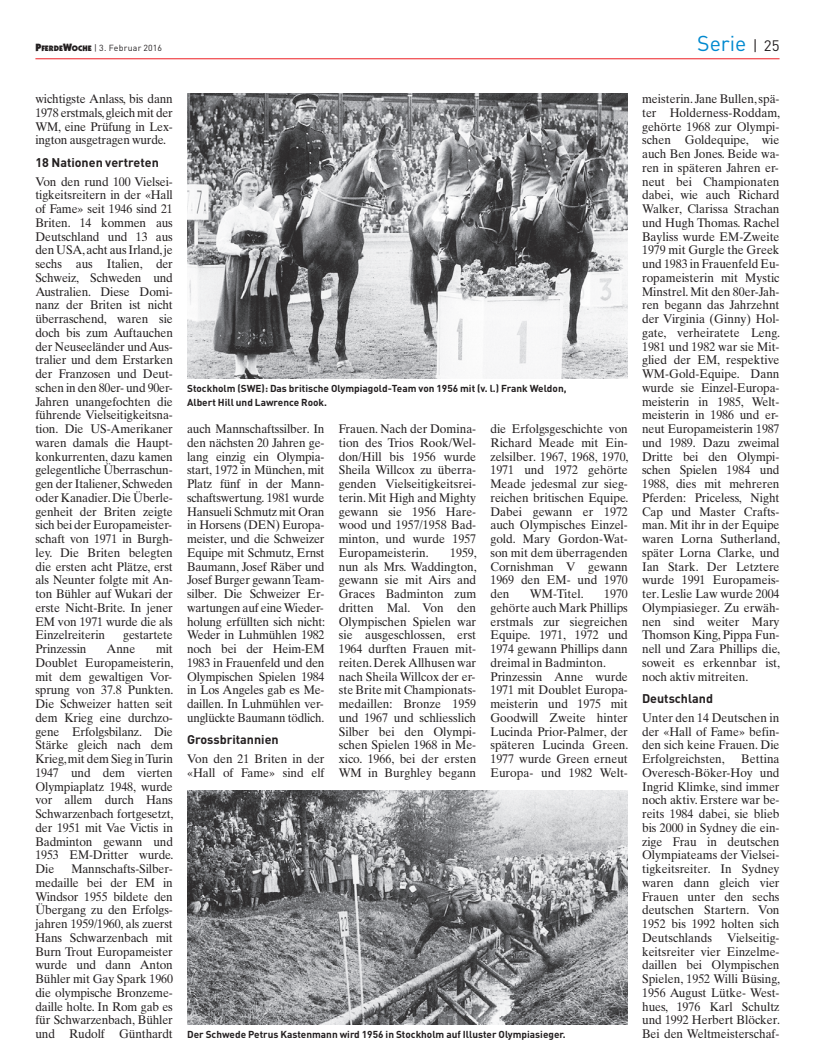
<style>
.page{position:relative;width:815px;height:1063px;background:#fff}
.page>*{position:absolute;margin:0;border:0;box-sizing:border-box;transform-origin:0 0}
.t1{font:21.25px "DIN";color:#0089cf}
.t2{font:12.5px/13.8px "Times Ten";color:#231f20;text-align:justify;scale:.95 1}
.t3{font:700 12.5px "DIN";color:#231f20}
.t4{font:700 10px/13.8px "DIN";color:#231f20}
.t5{font:8.75px "DIN";letter-spacing:.025em;color:#231f20}
.s1{font-family:"Itc Kabel";font-weight:900;font-size:10.62px}
.s2{font-family:"Itc Kabel";font-weight:900;font-size:8px}
.s3{font-size:15px;color:#231f20}
</style>
<div class="page">
<hr style="left:35px;top:58px;width:745px;height:1px;background:#ee1d23">
<img style="left:187px;top:93px;width:441px;height:285px">
<img style="left:187px;top:791px;width:441px;height:233px">
<p class="t5" style="left:35px;top:43px;width:128px"><span class="s1">P</span><span class="s2">FERDE</span><span class="s1">W</span><span class="s2">OCHE</span> | 3. Februar 2016</p>
<h1 class="t1" style="left:697px;top:30px;width:84px">Serie <span class="s3">| 25</span></h1>
<p class="t2" style="left:35px;top:92px;width:146px">wichtigste Anlass, bis dann 1978 erstmals, gleich mit der WM, eine Prüfung in Lex - ington ausgetragen wurde.</p>
<p class="t3" style="left:35px;top:154px;width:125px">18 Nationen vertreten</p>
<p class="t2" style="left:35px;top:174px;width:146px">Von den rund 100 Vielsei&shy;tigkeitsreitern in der «Hall of Fame» seit 1946 sind 21<br>Briten. 14 kommen aus Deutschland und 13 aus den USA, acht aus Irland, je sechs aus Italien, der Schweiz, Schweden und Australien. Diese Domi&shy;nanz der Briten ist nicht überraschend, waren sie doch bis zum Auftauchen der Neuseeländer und Aus&shy;tralier und dem Erstarken der Franzosen und Deut&shy;schen in den 80er- und 90er-Jahren unangefochten die füh rende Vielseitigkeitsna&shy;tion. Die US-Amerikaner waren damals die Haupt&shy;konkurrenten, dazu kamen gelegentliche Überraschun&shy;gen der Italiener, Schweden oder Kanadier. Die Überle&shy;genheit der Briten zeigte sich bei der Europameister&shy;schaft von 1971 in Burgh - ley. Die Briten belegten die ersten acht Plätze, erst als Neunter folgte mit An&shy;ton Büh ler auf Wukari der erste Nicht-Brite. In jener EM von 1971 wurde die als Einzelreiterin</p>
<p class="t2" style="left:123px;top:628px;width:54px">gestartete</p>
<p class="t2" style="left:35px;top:642px;width:147px;text-indent:121px">mit Doublet Europameisterin, mit dem gewaltigen Vor&shy;sprung von 37.8 Punkten.<br>Die Schweizer hatten seit dem Krieg eine durchzo&shy;gene Erfolgsbilanz. Die Stärke gleich nach dem Krieg, mit dem Sieg in Turin 1947 und dem vierten Olympiaplatz 1948, wurde vor allem durch Hans Schwarzenbach fortgesetzt, der 1951 mit Vae Victis in Badminton gewann und 1953 EM-Dritter wurde.<br>Die</p>
<p class="t2" style="left:35px;top:642px;width:55px">Prinzessin</p>
<p class="t2" style="left:107px;top:642px;width:32px">Anne</p>
<p class="t2" style="left:35px;top:862px;width:146px;text-indent:36px">Mannschafts-Silber&shy;medaille bei der EM in Windsor 1955 bildete den Übergang zu den Erfolgs&shy;jahren 1959/1960, als zuerst Hans Schwarzenbach mit Burn Trout Europameister wurde und dann Anton Bühler mit Gay Spark 1960 die olympische Bronzeme&shy;daille holte. In Rom gab es für Schwarzenbach, Bühler und Rudolf Günthardt</p>
<p class="t4" style="left:187px;top:381px;width:381px">Stockholm (SWE): Das britische Olympiagold-Team von 1956 mit (v. l.) Frank Weldon,<br>Albert Hill und Lawrence Rook.</p>
<p class="t2" style="left:187px;top:422px;width:147px">auch Mannschaftssilber. In den nächs ten 20 Jahren ge&shy;lang einzig ein Olympia&shy;start, 1972 in München, mit Platz fünf in der Mann&shy;schaftswertung. 1981 wurde Hansueli Schmutz mit Oran in Horsens (DEN) Europa - meister, und die Schweizer Equipe mit Schmutz, Ernst Baumann, Josef Räber und Josef Burger gewann Team&shy;silber. Die Schweizer Er&shy;wartungen auf eine Wieder&shy;holung erfüllten sich nicht:<br>Weder in Luhmüh len 1982 noch bei der Heim-EM 1983 in Frauenfeld und den Olympischen Spielen 1984 in Los Angeles gab es Me&shy;daillen. In Luhmühlen ver&shy;unglückte Baumann tödlich.</p>
<p class="t3" style="left:187px;top:732px;width:93px">Grossbritannien</p>
<p class="t2" style="left:187px;top:752px;width:146px">Von den 21 Briten in der «Hall of Fame» sind elf</p>
<p class="t2" style="left:339px;top:422px;width:146px">Frauen. Nach der Domina&shy;tion des Trios Rook/Wel&shy;don/Hill bis 1956 wurde Sheila Willcox zu überra&shy;genden Vielseitigkeitsrei&shy;terin. Mit High and Mighty gewann sie 1956 Hare - wood und 1957/1958 Bad&shy;minton, und wurde 1957<br>Europameisterin.</p>
<p class="t2" style="left:339px;top:546px;width:147px;text-indent:111px">1959, nun als Mrs. Waddington, gewann sie mit Airs and Graces Badminton zum dritten Mal. Von den Olympischen Spielen war sie ausgeschlossen, erst 1964 durften Frauen mit&shy;reiten. Derek Allhusen war nach Sheila Willcox der er&shy;ste Brite mit Championats&shy;medaillen: Bronze 1959 und 1967 und schliesslich Silber bei den Olympi&shy;schen Spielen 1968 in Me&shy;xico. 1966, bei der ersten WM in Burgh ley begann</p>
<p class="t2" style="left:490px;top:422px;width:147px">die Erfolgsgeschichte von Richard Meade mit Ein&shy;zelsilber. 1967, 1968, 1970, 1971 und 1972 gehörte Meade jedesmal zur sieg&shy;reichen britischen Equipe.<br>Dabei gewann er 1972 auch Olympisches Einzel&shy;gold. Mary Gordon-Wat&shy;son mit dem überragenden Cornishman V gewann 1969 den EM- und 1970 den</p>
<p class="t2" style="left:530px;top:587px;width:58px">WM-Titel.</p>
<p class="t2" style="left:490px;top:587px;width:147px;text-align:left;text-indent:114px">1970 gehörte auch Mark Phillips erstmals zur siegreichen<br>Equipe. 1971, 1972 und<br>1974 gewann Phillips dann dreimal in Badminton.<br>Prinzessin Anne wurde<br>1971 mit Doublet Europa - meisterin und 1975 mit<br>Goodwill Zweite hinter<br>Lucinda Prior-Palmer, der späteren Lucinda Green.<br>1977 wurde Green erneut<br>Europa- und 1982 Welt-</p>
<p class="t4" style="left:187px;top:1027px;width:380px">Der Schwede Petrus Kastenmann wird 1956 in Stockholm auf Illuster Olympiasieger.</p>
<p class="t2" style="left:642px;top:92px;width:147px">meisterin. Jane Bullen, spä&shy;ter Holderness-Roddam, gehörte 1968 zur Olympi&shy;schen Goldequipe, wie auch Ben Jones. Beide wa&shy;ren in späteren Jahren er&shy;neut bei Championaten dabei, wie auch Richard Walker, Clarissa Strachan und Hugh Thomas. Rachel Bayliss wurde EM-Zweite 1979 mit Gurgle the Greek und 1983 in Frauenfeld Eu&shy;ropameisterin mit Mystic Minstrel. Mit den 80er-Jah&shy;ren begann das Jahrzehnt der Virginia (Ginny) Hol&shy;gate, verheiratete Leng.<br>1981 und 1982 war sie Mit&shy;glied der EM, respektive WM-Gold-Equipe. Dann wurde sie Einzel-Europa - meisterin in 1985, Welt - meis terin in 1986 und er&shy;neut Europa meisterin 1987 und 1989. Dazu zweimal Dritte bei den Olympi&shy;schen Spielen 1984 und 1988, dies mit mehreren Pferden: Priceless, Night Cap und Master Crafts&shy;man. Mit ihr in der Equipe waren Lorna Sut h erland, später Lorna Clar ke, und Ian Stark. Der Letztere wurde 1991 Europa meis - ter. Leslie Law wurde 2004<br>Olympiasieger. Zu erwäh&shy;nen sind weiter Mary Thomson King, Pippa Fun&shy;nell und Zara Phillips die, soweit es erkennbar ist, noch aktiv mitreiten.</p>
<p class="t3" style="left:642px;top:690px;width:72px">Deutschland</p>
<p class="t2" style="left:642px;top:711px;width:146px">Unter den 14 Deutschen in der «Hall of Fame» befin&shy;den sich keine Frauen. Die Erfolgreichsten,</p>
<p class="t2" style="left:642px;top:752px;width:147px;text-indent:99px">Bettina Ove resch-Böker-Hoy und Ingrid Klimke, sind immer noch aktiv. Erstere war be&shy;reits 1984 dabei, sie blieb bis 2000 in Sydney die ein&shy;zige Frau in deutschen Olympiateams der Vielsei&shy;tigkeitsreiter. In Sydney waren dann gleich vier Frauen unter den sechs deutschen Startern. Von 1952 bis 1992 holten sich Deutschlands Vielseitig&shy;keitsreiter vier Einzelme&shy;daillen bei Olympischen Spielen, 1952 Willi Büsing, 1956 August Lütke- West - hues, 1976 Karl Schultz und 1992 Herbert Blöcker.<br>Bei den Weltmeisterschaf-</p>
</div>
